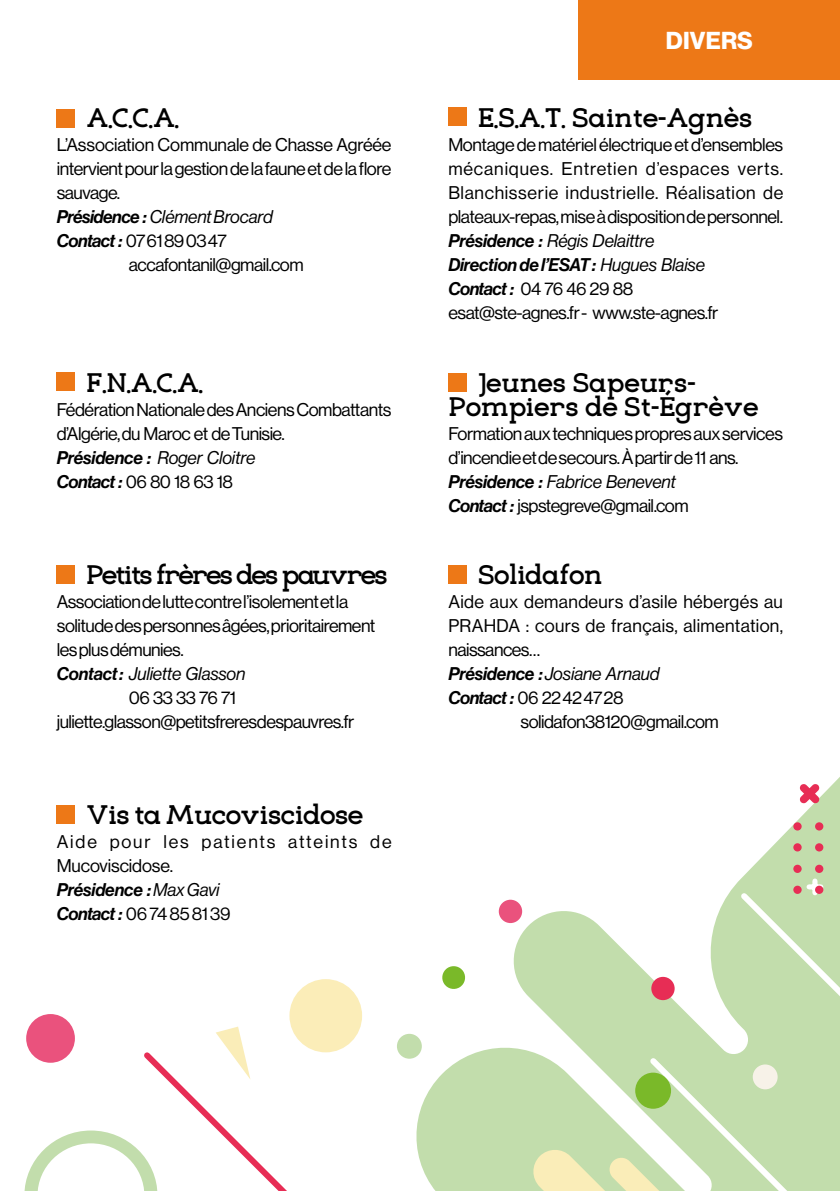
<style>
.page{position:relative;width:840px;height:1191px;background:#fff}
.page>*{position:absolute;margin:0;border:0;box-sizing:border-box;transform-origin:0 0}
.t1{font:700 28px/24px "Eligible";letter-spacing:-.03em;color:#000}
.t2{font:700 28px "Eligible";letter-spacing:-.08em;color:#000}
.t3{font:24px "N Haas Grotesk DS Pro 75 Bd";letter-spacing:.01em;color:#fff}
.t4{font:18px/24px "N Haas Grotesk DS Pro 55 Rg";letter-spacing:-.03em;color:#000}
.t5{font:18px "N Haas Grotesk DS Pro 56 It";letter-spacing:-.01em;color:#000}
.t6{font:18px "N Haas Grotesk DS Pro 66 Md It";letter-spacing:-.01em;color:#000}
.t7{font:18px/24px "N Haas Grotesk DS Pro 55 Rg";letter-spacing:.1em;color:#000}
.s1{font-family:"N Haas Grotesk DS Pro 66 Md It"}
.s2{font-family:"N Haas Grotesk DS Pro 56 It"}
</style>
<div class="page">
<div style="left:57px;top:372px;width:18px;height:18px;background:#ed7817"></div>
<div style="left:448px;top:373px;width:18px;height:18px;background:#ed7817"></div>
<div style="left:57px;top:565px;width:18px;height:18px;background:#ed7817"></div>
<div style="left:448px;top:565px;width:18px;height:18px;background:#ed7817"></div>
<div style="left:57px;top:109px;width:18px;height:18px;background:#ed7817"></div>
<div style="left:448px;top:108px;width:18px;height:18px;background:#ed7817"></div>
<svg style="left:407px;top:778px;width:432px;height:413px"></svg>
<svg style="left:644px;top:887px;width:195px;height:260px"></svg>
<div style="left:396px;top:1033px;width:25px;height:25px;background:#c2ddac;border-radius:50%"></div>
<div style="left:752px;top:1064px;width:25px;height:25px;background:#f7f2e8;border-radius:50%"></div>
<svg style="left:531px;top:1147px;width:308px;height:44px;background:#d6e5ba"></svg>
<svg style="left:440px;top:964px;width:26px;height:26px"></svg>
<svg style="left:811px;top:881px;width:6px;height:11px"></svg>
<div style="left:808px;top:884px;width:12px;height:5px;background:#fff"></div>
<div style="left:289px;top:979px;width:73px;height:73px;background:#fbedb8;border-radius:50%"></div>
<svg style="left:799px;top:783px;width:20px;height:20px"></svg>
<div style="left:635px;top:1072px;width:35px;height:36px;background:#7ab929;border-radius:50%"></div>
<svg style="left:792px;top:843px;width:9px;height:8px"></svg>
<svg style="left:814px;top:843px;width:8px;height:8px"></svg>
<svg style="left:792px;top:822px;width:9px;height:8px"></svg>
<svg style="left:814px;top:822px;width:8px;height:8px"></svg>
<svg style="left:792px;top:885px;width:9px;height:9px"></svg>
<svg style="left:814px;top:885px;width:8px;height:9px"></svg>
<svg style="left:792px;top:864px;width:9px;height:9px"></svg>
<svg style="left:814px;top:864px;width:8px;height:9px"></svg>
<div style="left:578px;top:0;width:261px;height:79px;background:#ed7817"></div>
<div style="left:57px;top:805px;width:18px;height:18px;background:#ed7817"></div>
<div style="left:26px;top:1014px;width:49px;height:48px;background:#ea527d;border-radius:50%"></div>
<div style="left:498px;top:899px;width:24px;height:24px;background:#ea527d;border-radius:50%"></div>
<svg style="left:24px;top:1026px;width:306px;height:165px"></svg>
<h1 class="t1" style="left:86px;top:104px;width:94px">A.C.C.A.</h1>
<p class="t4" style="left:57px;top:133px;width:336px;text-align:justify">L’Association Communale de Chasse Agréée intervient pour la gestion de la faune et de la flore sauvage.</p>
<p class="t5" style="left:57px;top:207px;width:217px"><span class="s1">Présidence :</span> Clément Brocard</p>
<p class="t4" style="left:129px;top:229px;width:176px;text-indent:-72px"><span class="s1">Contact :</span> 07 61 89 03 47 accafontanil@gmail.com</p>
<h1 class="t1" style="left:86px;top:368px;width:118px">F.N.A.C.A.</h1>
<p class="t4" style="left:57px;top:397px;width:336px">Fédération Nationale des Anciens Combattants d’Algérie, du Maroc et de Tunisie.</p>
<p class="t5" style="left:57px;top:447px;width:200px"><span class="s1">Présidence :</span> Roger Cloitre</p>
<p class="t4" style="left:57px;top:469px;width:178px"><span class="s1">Contact :</span> 06 80 18 63 18</p>
<h1 class="t2" style="left:86px;top:548px;width:303px">Petits frères des pauvres</h1>
<p class="t4" style="left:57px;top:589px;width:320px">Association de lutte contre l’isolement et la solitude des personnes âgées, prioritairement les plus démunies.</p>
<p class="t5" style="left:57px;top:663px;width:190px"><span class="s1">Contact:</span> Juliette Glasson</p>
<p class="t4" style="left:57px;top:685px;width:299px;text-indent:72px">06 33 33 76 71 juliette.glasson@petitsfreresdespauvres.fr</p>
<h1 class="t1" style="left:86px;top:800px;width:278px">Vis ta Mucoviscidose</h1>
<p class="t7" style="left:57px;top:829px;width:336px">Aide pour les patients atteints de<br>Mucoviscidose.</p>
<p class="t6" style="left:57px;top:879px;width:164px">Présidence : <span class="s2">Max Gavi</span></p>
<p class="t4" style="left:57px;top:901px;width:175px"><span class="s1">Contact :</span> 06 74 85 81 39</p>
<h2 class="t3" style="left:665px;top:26px;width:88px">DIVERS</h2>
<h1 class="t1" style="left:477px;top:104px;width:276px">E.S.A.T. Sainte-Agnès</h1>
<p class="t4" style="left:448px;top:133px;width:336px;text-align:justify">Montage de matériel électrique et d’ensembles mécaniques. Entretien d’espaces verts.<br>Blanchisserie industrielle. Réalisation de plateaux-repas, mise à disposition de personnel.</p>
<p class="t5" style="left:448px;top:231px;width:207px"><span class="s1">Présidence :</span> Régis Delaittre</p>
<p class="t6" style="left:448px;top:255px;width:258px">Direction de l’ESAT : <span class="s2">Hugues Blaise</span></p>
<p class="t4" style="left:448px;top:277px;width:271px"><span class="s1">Contact :</span> 04 76 46 29 88 esat@ste-agnes.fr - www.ste-agnes.fr</p>
<h1 class="t1" style="left:448px;top:368px;width:312px;text-indent:29px">Jeunes Sapeurs-<br>Pompiers de St-Égrève</h1>
<p class="t4" style="left:448px;top:421px;width:336px">Formation aux techniques propres aux services d’incendie et de secours. À partir de 11 ans.</p>
<p class="t5" style="left:448px;top:471px;width:229px"><span class="s1">Présidence :</span> Fabrice Benevent</p>
<p class="t4" style="left:448px;top:493px;width:242px"><span class="s1">Contact :</span> jspstegreve@gmail.com</p>
<h1 class="t1" style="left:477px;top:560px;width:126px">Solidafon</h1>
<p class="t4" style="left:448px;top:589px;width:336px;text-align:justify">Aide aux demandeurs d’asile hébergés au PRAHDA : cours de français, alimentation, naissances…</p>
<p class="t5" style="left:448px;top:663px;width:212px"><span class="s1">Présidence :</span> Josiane Arnaud</p>
<p class="t4" style="left:520px;top:685px;width:200px;text-indent:-72px"><span class="s1">Contact :</span> 06 22 42 47 28 solidafon38120@gmail.com</p>
</div>
